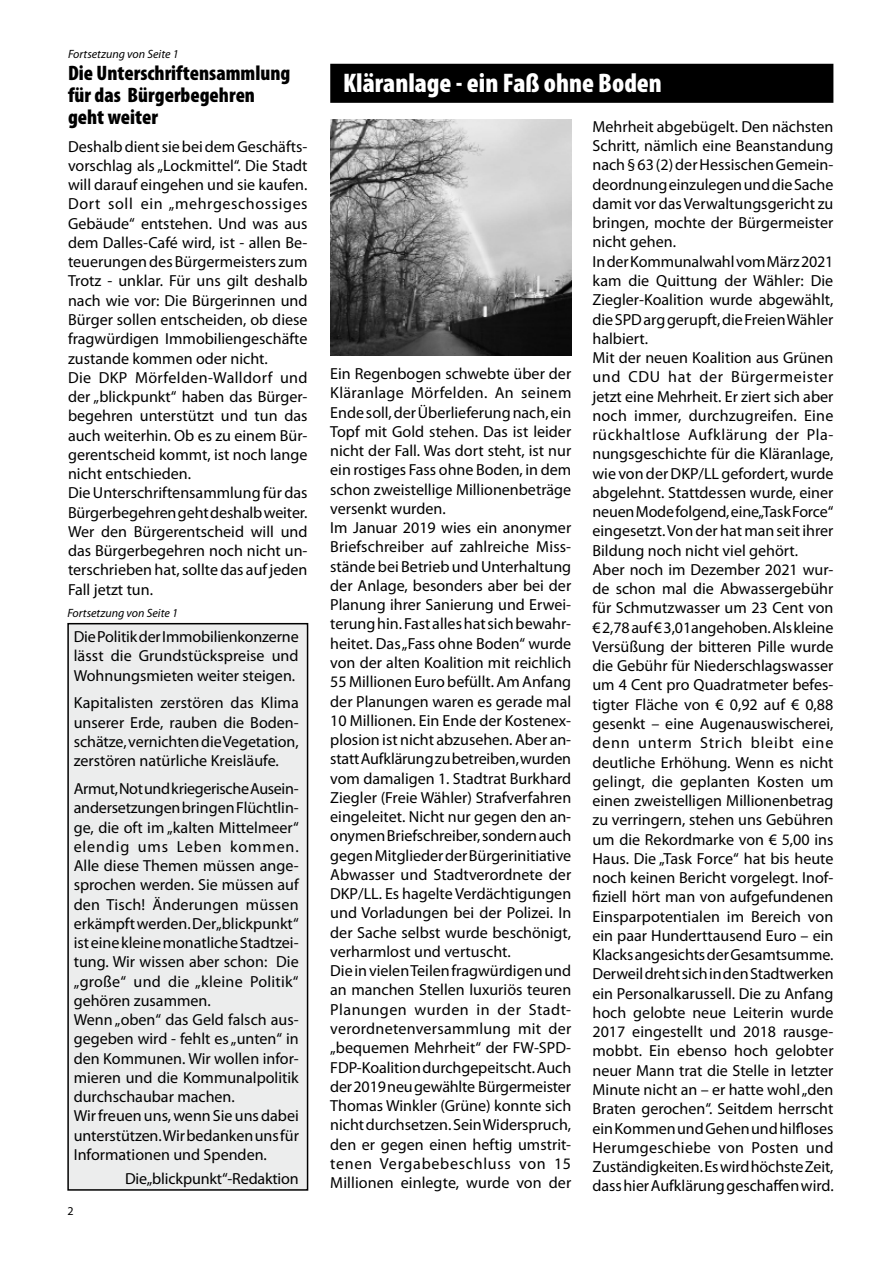
<style>
.page{position:relative;width:893px;height:1263px;background:#fff}
.page>*{position:absolute;margin:0;border:0;box-sizing:border-box;transform-origin:0 0}
.t1{font:900 condensed 27px "Myriad Pro";color:#fff}
.t2{font:900 condensed 21px/22.5px "Myriad Pro";color:#000}
.t3{font:16.05px/19.2px "Myriad Pro";color:#000}
.t4{font:italic 12px "Myriad Pro";color:#000}
.t5{font:12px "Myriad Pro";color:#000}
</style>
<div class="page">
<div style="left:68px;top:624px;width:240px;height:566px;background:#eceded"></div>
<div style="left:67px;top:623px;width:241px;height:568px;border:2px solid #000"></div>
<div style="left:331px;top:64px;width:502px;height:38px;background:#000"></div>
<div style="left:330px;top:64px;width:503px;height:39px;border:2px solid #000"></div>
<img style="left:330px;top:120px;width:241px;height:235px">
<p class="t4" style="left:68px;top:47px;width:112px">Fortsetzung von Seite 1</p>
<h2 class="t2" style="left:68px;top:62px;width:224px">Die Unterschriftensammlung für das Bürgerbegehren geht weiter</h2>
<p class="t3" style="left:68px;top:137px;width:241px">Deshalb dient sie bei dem Geschäfts&shy;vorschlag als „Lockmittel“. Die Stadt will darauf eingehen und sie kaufen.<br>Dort soll ein „mehrgeschossiges Gebäude“ entstehen. Und was aus dem Dalles-Café wird, ist - allen Be&shy;teuerungen des Bürgermeisters zum Trotz - unklar. Für uns gilt deshalb nach wie vor: Die Bürgerinnen und Bürger sollen entscheiden, ob diese fragwürdigen Immobiliengeschäfte zustande kommen oder nicht.<br>Die DKP Mörfelden-Walldorf und der „blickpunkt“ haben das Bürger&shy;begehren unterstützt und tun das auch weiterhin. Ob es zu einem Bür&shy;gerentscheid kommt, ist noch lange nicht entschieden.<br>Die Unterschriftensammlung für das Bürgerbegehren geht deshalb weiter.<br>Wer den Bürgerentscheid will und das Bürgerbegehren noch nicht un&shy;terschrieben hat, sollte das auf jeden Fall jetzt tun.</p>
<p class="t4" style="left:67px;top:607px;width:112px">Fortsetzung von Seite 1</p>
<p class="t3" style="left:74px;top:627px;width:226px;text-align:justify">Die Politik der Immobilienkonzerne lässt die Grundstückspreise und Wohnungsmieten weiter steigen.</p>
<p class="t3" style="left:74px;top:694px;width:227px;text-align:justify">Kapitalisten zerstören das Klima unserer Erde, rauben die Boden&shy;schätze, vernichten die Vegetation, zerstören natürliche Kreisläufe.</p>
<p class="t3" style="left:74px;top:779px;width:227px">Armut, Not und kriegerische Ausein&shy;andersetzungen bringen Flüchtlin&shy;ge, die oft im „kalten Mittelmeer“ elendig ums Leben kommen.<br>Alle diese Themen müssen ange&shy;sprochen werden. Sie müssen auf den Tisch! Änderungen müssen erkämpft werden. Der „blickpunkt“ ist eine kleine monatliche Stadtzei&shy;tung. Wir wissen aber schon: Die „große“ und die „kleine Politik“ gehören zusammen.<br>Wenn „oben“ das Geld falsch aus&shy;gegeben wird - fehlt es „unten“ in den Kommunen. Wir wollen infor&shy;mieren und die Kommunalpolitik durchschaubar machen.<br>Wir freuen uns, wenn Sie uns dabei unterstützen. Wir bedanken uns für<br>Informationen und Spenden.</p>
<p class="t3" style="left:125px;top:1169px;width:175px">Die „blickpunkt“-Redaktion</p>
<p class="t5" style="left:67px;top:1204px;width:8px">2</p>
<h1 class="t1" style="left:343px;top:68px;width:320px">Kläranlage - ein Faß ohne Boden</h1>
<p class="t3" style="left:330px;top:364px;width:243px">Ein Regenbogen schwebte über der Kläranlage Mörfelden. An seinem Ende soll, der Überlieferung nach, ein Topf mit Gold stehen. Das ist leider nicht der Fall. Was dort steht, ist nur ein rostiges Fass ohne Boden, in dem schon zweistellige Millionenbeträge versenkt wurden.<br>Im Januar 2019 wies ein anonymer Briefschreiber auf zahlreiche Miss&shy;stände bei Betrieb und Unterhaltung der Anlage, besonders aber bei der Planung ihrer Sanierung und Erwei&shy;terung hin. Fast alles hat sich bewahr&shy;heitet. Das „Fass ohne Boden“ wurde von der alten Koalition mit reichlich 55 Millionen Euro befüllt. Am Anfang der Planungen waren es gerade mal 10 Millionen. Ein Ende der Kostenex&shy;plosion ist nicht abzusehen. Aber an&shy;statt Aufklärung zu betreiben, wurden vom damaligen 1. Stadtrat Burkhard Ziegler (Freie Wähler) Strafverfahren eingeleitet. Nicht nur gegen den an&shy;onymen Briefschreiber, sondern auch gegen Mitglieder der Bürgerinitiative Abwasser und Stadtverordnete der DKP/LL. Es hagelte Verdächtigungen und Vorladungen bei der Polizei. In der Sache selbst wurde beschönigt, verharmlost und vertuscht.<br>Die in vielen Teilen fragwürdigen und an manchen Stellen luxuriös teuren Planungen wurden in der Stadt&shy;verordnetenversammlung mit der „bequemen Mehrheit“ der FW-SPD-FDP-Koalition durchgepeitscht. Auch der 2019 neu gewählte Bürgermeister Thomas Winkler (Grüne) konnte sich nicht durchsetzen. Sein Widerspruch, den er gegen einen heftig umstrit&shy;tenen Vergabebeschluss von 15<br>Millionen einlegte, wurde von der</p>
<p class="t3" style="left:592px;top:117px;width:243px">Mehrheit abgebügelt. Den nächsten Schritt, nämlich eine Beanstandung nach § 63 (2) der Hessischen Gemein&shy;deordnung einzulegen und die Sache damit vor das Verwaltungsgericht zu bringen, mochte der Bürgermeister nicht gehen.<br>In der Kommunalwahl vom März 2021 kam die Quittung der Wähler: Die Ziegler-Koalition wurde abgewählt, die SPD arg gerupft, die Freien Wähler halbiert.<br>Mit der neuen Koalition aus Grünen und CDU hat der Bürgermeister jetzt eine Mehrheit. Er ziert sich aber noch immer, durchzugreifen. Eine rückhaltlose Aufklärung der Pla&shy;nungsgeschichte für die Kläranlage, wie von der DKP/LL gefordert, wurde abgelehnt. Stattdessen wurde, einer neuen Mode folgend, eine „Task Force“ eingesetzt. Von der hat man seit ihrer Bildung noch nicht viel gehört.<br>Aber noch im Dezember 2021 wur&shy;de schon mal die Abwassergebühr für Schmutzwasser um 23 Cent von € 2,78 auf € 3,01angehoben. Als kleine Versüßung der bitteren Pille wurde die Gebühr für Niederschlagswasser um 4 Cent pro Quadratmeter befes&shy;tigter Fläche von € 0,92 auf € 0,88 gesenkt – eine Augenauswischerei, denn unterm Strich bleibt eine deutliche Erhöhung. Wenn es nicht gelingt, die geplanten Kosten um einen zweistelligen Millionenbetrag zu verringern, stehen uns Gebühren um die Rekordmarke von € 5,00 ins Haus. Die „Task Force“ hat bis heute noch keinen Bericht vorgelegt. Inof&shy;fiziell hört man von aufgefundenen Einsparpotentialen im Bereich von ein paar Hunderttausend Euro – ein Klacks angesichts der Gesamtsumme.<br>Derweil dreht sich in den Stadtwerken ein Personalkarussell. Die zu Anfang hoch gelobte neue Leiterin wurde 2017 eingestellt und 2018 rausge&shy;mobbt. Ein ebenso hoch gelobter neuer Mann trat die Stelle in letzter Minute nicht an – er hatte wohl „den Braten gerochen“. Seitdem herrscht ein Kommen und Gehen und hilfloses Herumgeschiebe von Posten und Zuständigkeiten. Es wird höchste Zeit, dass hier Aufklärung geschaffen wird.</p>
</div>
